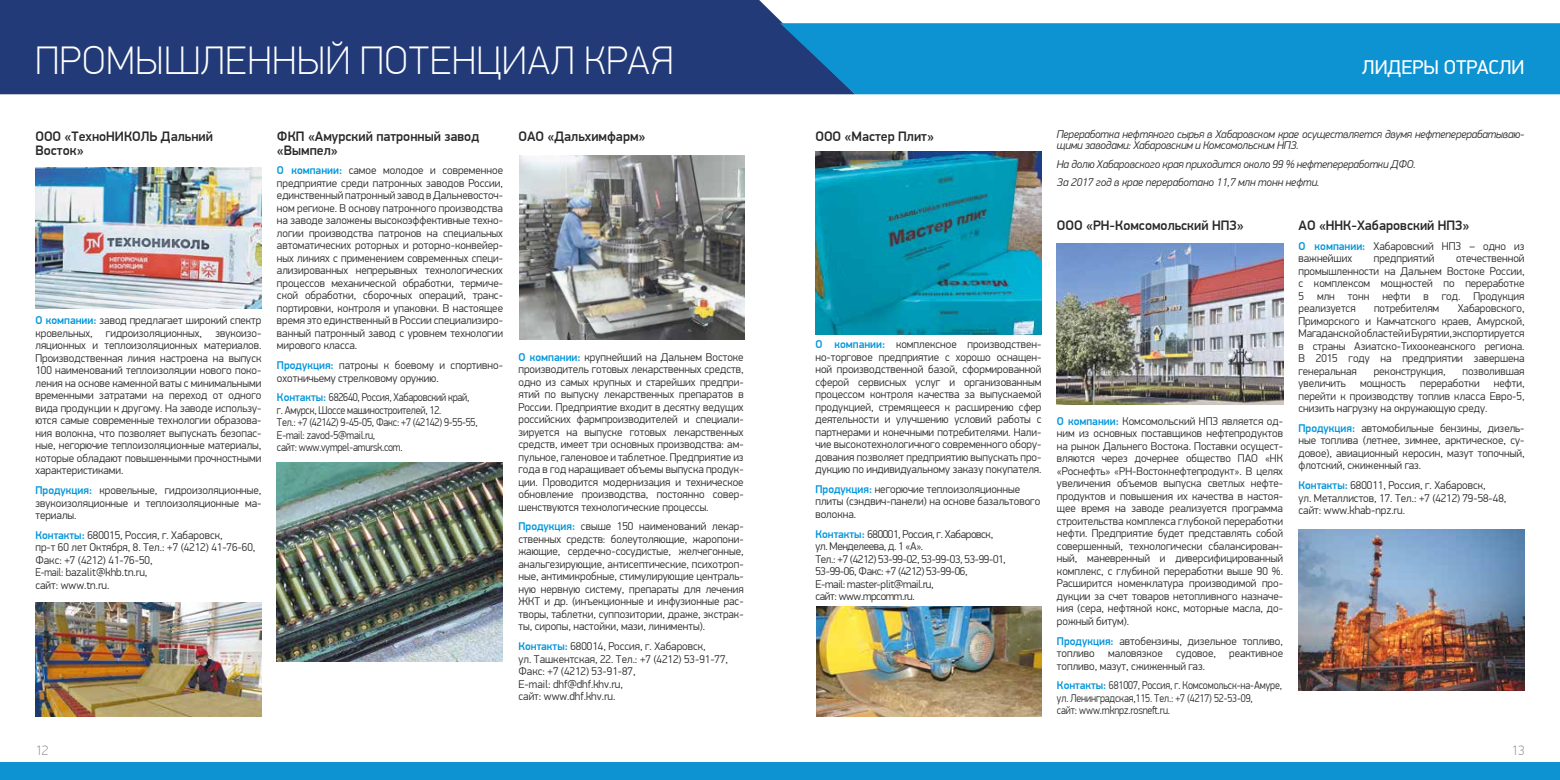
<style>
.page{position:relative;width:1560px;height:780px;background:#fff}
.page>*{position:absolute;margin:0;border:0;box-sizing:border-box;transform-origin:0 0}
.t1{font:100 40px "PF Din Display Pro";letter-spacing:.02em;color:#fff}
.t2{font:20px "PF Din Display Pro";color:#fff}
.t3{font:500 13.75px/13.8px "PF Din Display Pro";color:#282827}
.t4{font:100 13.75px "PF Din Display Pro";color:#878787}
.t5{font:300 11.25px/12.5px "PF Din Display Pro";color:#282827;text-align:justify}
.t6{font:italic 300 11.25px/11.2px "PF Din Display Pro";letter-spacing:-.01em;color:#282827}
.t7{font:300 11.25px/12.5px "PF Din Display Pro";letter-spacing:-.03em;color:#282827}
.t8{font:300 11.25px/12.5px "PF Din Display Pro";letter-spacing:-.02em;color:#282827;scale:.91 1}
.t9{font:300 11.25px/12.5px "PF Din Display Pro";color:#282827;scale:.9 1}
.s1{font-weight:500;color:#0095db}
</style>
<div class="page">
<img style="left:277px;top:462px;width:225px;height:199px">
<img style="left:816px;top:607px;width:225px;height:109px">
<div style="left:0;top:0;width:783px;height:94px;background:#223a77"></div>
<div style="left:780px;top:23px;width:779px;height:71px;background:#0d93d2"></div>
<img style="left:1056px;top:244px;width:226px;height:160px">
<img style="left:1298px;top:529px;width:226px;height:161px">
<img style="left:35px;top:167px;width:226px;height:141px">
<img style="left:35px;top:602px;width:226px;height:114px">
<img style="left:519px;top:156px;width:225px;height:183px">
<img style="left:815px;top:151px;width:226px;height:183px">
<div style="left:0;top:762px;width:1559px;height:18px;background:#0d93d2"></div>
<h1 class="t1" style="left:35px;top:38px;width:639px">ПРОМЫШЛЕННЫЙ ПОТЕНЦИАЛ КРАЯ</h1>
<p class="t3" style="left:35px;top:130px;width:179px">ООО «ТехноНИКОЛЬ Дальний<br>Восток»</p>
<p class="t5" style="left:35px;top:314px;width:227px"><span class="s1">О компании:</span> завод предлагает широкий спектр кровельных, гидроизоляционных, звукоизо&shy;ляционных и теплоизоляционных материалов.<br>Производственная линия настроена на выпуск 100 наименований теплоизоляции нового поко&shy;ления на основе каменной ваты с минимальными временными затратами на переход от одного вида продукции к другому. На заводе использу&shy;ются самые современные технологии образова&shy;ния волокна, что позволяет выпускать безопас&shy;ные, негорючие теплоизоляционные материалы, которые обладают повышенными прочностными характеристиками.</p>
<p class="t5" style="left:35px;top:484px;width:227px"><span class="s1">Продукция:</span> кровельные, гидроизоляционные, звукоизоляционные и теплоизоляционные ма&shy;териалы.</p>
<p class="t5" style="left:35px;top:528px;width:221px;text-align:left"><span class="s1">Контакты:</span> 680015, Россия, г. Хабаровск,<br>пр-т 60 лет Октября, 8. Тел.: +7 (4212) 41-76-60,<br>Факс: +7 (4212) 41-76-50,<br>E-mail: bazalit@khb.tn.ru,<br>сайт: www.tn.ru.</p>
<p class="t3" style="left:277px;top:130px;width:204px">ФКП «Амурский патронный завод «Вымпел»</p>
<p class="t5" style="left:277px;top:164px;width:227px"><span class="s1">О компании:</span> самое молодое и современное предприятие среди патронных заводов России, единственный патронный завод в Дальневосточ&shy;ном регионе. В основу патронного производства на заводе заложены высокоэффективные техно&shy;логии производства патронов на специальных автоматических роторных и роторно-конвейер&shy;ных линиях с применением современных специ&shy;ализированных непрерывных технологических процессов механической обработки, термиче&shy;ской обработки, сборочных операций, транс&shy;портировки, контроля и упаковки. В настоящее время это единственный в России специализиро&shy;ванный патронный завод с уровнем технологии мирового класса.</p>
<p class="t5" style="left:277px;top:359px;width:227px"><span class="s1">Продукция:</span> патроны к боевому и спортивно&shy;охотничьему стрелковому оружию.</p>
<p class="t8" style="left:277px;top:391px;width:222px"><span class="s1">Контакты:</span> 682640, Россия, Хабаровский край, г. Амурск, Шоссе машиностроителей, 12.<br>Тел.: +7 (42142) 9-45-05, Факс: +7 (42142) 9-55-55, E-mail: zavod-5@mail.ru,<br>сайт: www.vympel-amursk.com.</p>
<p class="t3" style="left:518px;top:130px;width:128px">ОАО «Дальхимфарм»</p>
<p class="t5" style="left:518px;top:351px;width:227px"><span class="s1">О компании:</span> крупнейший на Дальнем Востоке производитель готовых лекарственных средств, одно из самых крупных и старейших предпри&shy;ятий по выпуску лекарственных препаратов в России. Предприятие входит в десятку ведущих российских фармпроизводителей и специали&shy;зируется на выпуске готовых лекарственных средств, имеет три основных производства: ам&shy;пульное, галеновое и таблетное. Предприятие из года в год наращивает объемы выпуска продук&shy;ции. Проводится модернизация и техническое обновление производства, постоянно совер&shy;шенствуются технологические процессы.</p>
<p class="t5" style="left:518px;top:520px;width:227px"><span class="s1">Продукция:</span> свыше 150 наименований лекар&shy;ственных средств: болеутоляющие, жаропони&shy;жающие, сердечно-сосудистые, желчегонные, анальгезирующие, антисептические, психотроп&shy;ные, антимикробные, стимулирующие централь&shy;ную нервную систему, препараты для лечения ЖКТ и др. (инъекционные и инфузионные рас&shy;творы, таблетки, суппозитории, драже, экстрак&shy;ты, сиропы, настойки, мази, линименты).</p>
<p class="t5" style="left:518px;top:640px;width:211px;text-align:left"><span class="s1">Контакты:</span> 680014, Россия, г. Хабаровск,<br>ул. Ташкентская, 22. Тел.: +7 (4212) 53-91-77,<br>Факс: +7 (4212) 53-91-87,<br>E-mail: dhf@dhf.khv.ru,<br>сайт: www.dhf.khv.ru.</p>
<h2 class="t2" style="left:1361px;top:56px;width:164px">ЛИДЕРЫ ОТРАСЛИ</h2>
<p class="t3" style="left:815px;top:130px;width:120px">ООО «Мастер Плит»</p>
<p class="t5" style="left:815px;top:338px;width:227px"><span class="s1">О компании:</span> комплексное производствен&shy;но-торговое предприятие с хорошо оснащен&shy;ной производственной базой, сформированной сферой сервисных услуг и организованным процессом контроля качества за выпускаемой продукцией, стремящееся к расширению сфер деятельности и улучшению условий работы с партнерами и конечными потребителями. Нали&shy;чие высокотехнологичного современного обору&shy;дования позволяет предприятию выпускать про&shy;дукцию по индивидуальному заказу покупателя.</p>
<p class="t5" style="left:815px;top:483px;width:226px;text-align:left"><span class="s1">Продукция:</span> негорючие теплоизоляционные плиты (сэндвич-панели) на основе базальтового волокна.</p>
<p class="t7" style="left:815px;top:527px;width:192px"><span class="s1">Контакты:</span> 680001, Россия, г. Хабаровск, ул. Менделеева, д. 1 «А».<br>Тел.: +7 (4212) 53-99-02, 53-99-03, 53-99-01, 53-99-06, Факс: +7 (4212) 53-99-06,<br>E-mail: master-plit@mail.ru,<br>сайт: www.mpcomm.ru.</p>
<p class="t6" style="left:1056px;top:129px;width:469px">Переработка нефтяного сырья в Хабаровском крае осуществляется двумя нефтеперерабатываю&shy;щими заводами: Хабаровским и Комсомольским НПЗ.</p>
<p class="t6" style="left:1056px;top:155px;width:360px;line-height:18.4px">На долю Хабаровского края приходится около 99 % нефтепереработки ДФО.<br>За 2017 год в крае переработано 11,7 млн тонн нефти.</p>
<p class="t3" style="left:1056px;top:219px;width:188px">ООО «РН-Комсомольский НПЗ»</p>
<p class="t3" style="left:1298px;top:219px;width:172px">АО «ННК-Хабаровский НПЗ»</p>
<p class="t5" style="left:1298px;top:240px;width:227px"><span class="s1">О компании:</span> Хабаровский НПЗ – одно из важнейших</p>
<p class="t5" style="left:1298px;top:252px;width:227px;text-indent:157px">отечественной промышленности на Дальнем Востоке России, с комплексом мощностей по переработке 5 млн тонн нефти в год. Продукция реализуется</p>
<p class="t5" style="left:1373px;top:252px;width:62px">предприятий</p>
<p class="t5" style="left:1298px;top:302px;width:227px;text-indent:159px">Хабаровского, Приморского и Камчатского краев, Амурской, Магаданской областей и Бурятии, экспортируется в страны Азиатско-Тихоокеанского региона.<br>В 2015 году на предприятии завершена генеральная</p>
<p class="t5" style="left:1373px;top:302px;width:67px">потребителям</p>
<p class="t5" style="left:1373px;top:365px;width:73px">реконструкция,</p>
<p class="t5" style="left:1462px;top:365px;width:63px">позволившая</p>
<p class="t5" style="left:1298px;top:377px;width:49px">увеличить</p>
<p class="t5" style="left:1359px;top:377px;width:47px">мощность</p>
<p class="t5" style="left:1419px;top:377px;width:61px">переработки</p>
<p class="t5" style="left:1298px;top:377px;width:227px;text-indent:195px">нефти, перейти к производству топлив класса Евро-5, снизить нагрузку на окружающую среду.</p>
<p class="t5" style="left:1298px;top:422px;width:227px"><span class="s1">Продукция:</span> автомобильные бензины, дизель&shy;ные топлива (летнее, зимнее, арктическое, су&shy;довое), авиационный керосин, мазут топочный, флотский, сжиженный газ.</p>
<p class="t5" style="left:1298px;top:479px;width:209px;text-align:left"><span class="s1">Контакты:</span> 680011, Россия, г. Хабаровск,<br>ул. Металлистов, 17. Тел.: +7 (4212) 79-58-48, сайт: www.khab-npz.ru.</p>
<p class="t5" style="left:1056px;top:415px;width:227px"><span class="s1">О компании:</span> Комсомольский НПЗ является од&shy;ним из основных поставщиков нефтепродуктов на рынок Дальнего Востока. Поставки осущест&shy;вляются через дочернее общество ПАО «НК «Роснефть» «РН-Востокнефтепродукт». В целях увеличения объемов выпуска светлых нефте&shy;продуктов и повышения их качества в настоя&shy;щее время на заводе реализуется программа строительства комплекса глубокой переработки нефти. Предприятие будет представлять собой совершенный, технологически сбалансирован&shy;ный, маневренный и диверсифицированный комплекс, с глубиной переработки выше 90 %.<br>Расширится номенклатура производимой про&shy;дукции за счет товаров нетопливного назначе&shy;ния (сера, нефтяной кокс, моторные масла, до&shy;рожный битум).</p>
<p class="t5" style="left:1056px;top:634px;width:227px"><span class="s1">Продукция:</span> автобензины, дизельное топливо, топливо маловязкое судовое, реактивное топливо, мазут, сжиженный газ.</p>
<p class="t9" style="left:1056px;top:679px;width:251px"><span class="s1">Контакты:</span> 681007, Россия, г. Комсомольск-на-Амуре, ул. Ленинградская,115. Тел.: +7 (4217) 52-53-09,<br>сайт: www.rnknpz.rosneft.ru.</p>
<p class="t4" style="left:35px;top:742px;width:15px">12</p>
<p class="t4" style="left:1511px;top:742px;width:15px">13</p>
</div>
